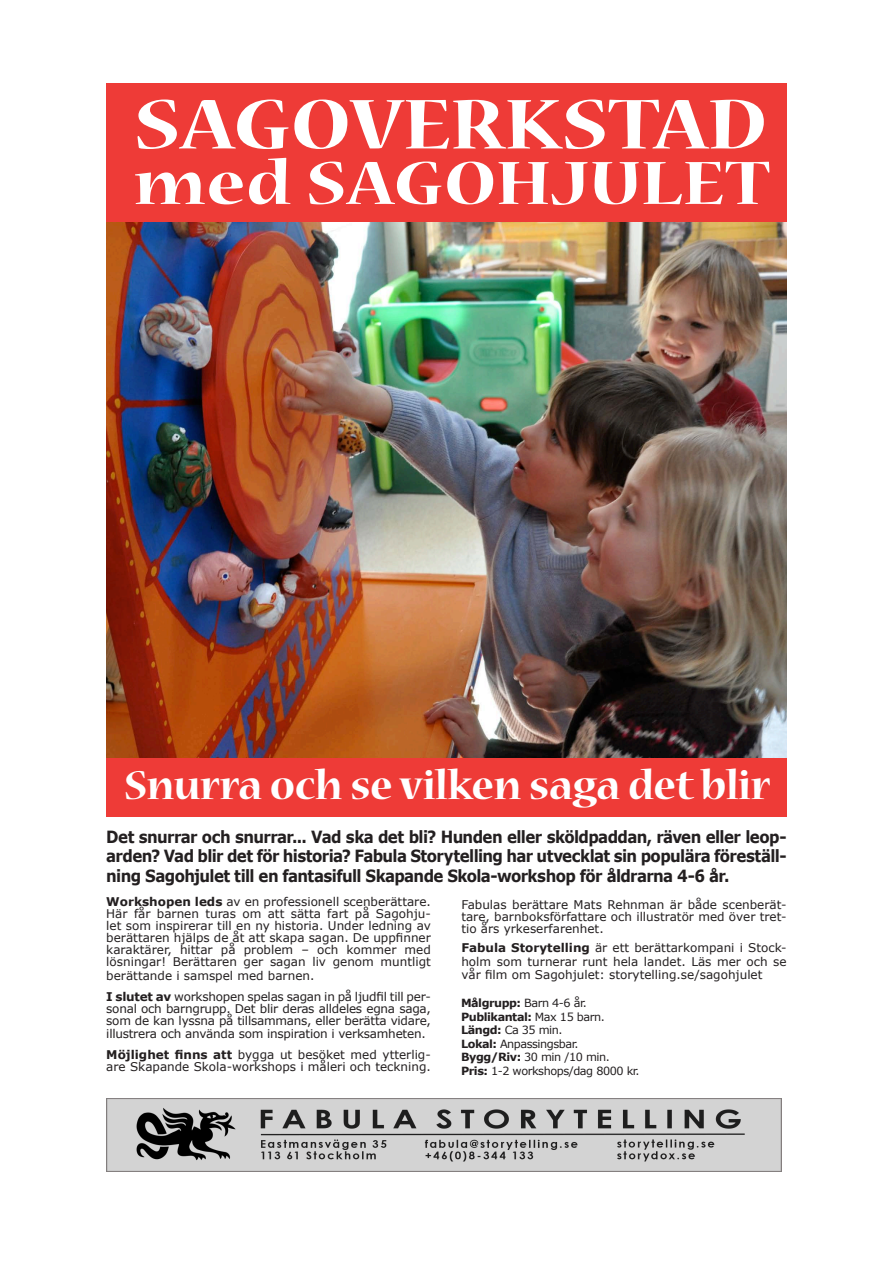
<style>
.page{position:relative;width:893px;height:1263px;background:#fff}
.page>*{position:absolute;margin:0;border:0;box-sizing:border-box;transform-origin:0 0}
.t1{font:700 78.3px "Nueva Std";color:#fff;scale:1.15 1}
.t2{font:700 67.8px "Nueva Std";letter-spacing:.01em;color:#fff;scale:1.15 1}
.t3{font:700 45px "Nueva Std";letter-spacing:-.01em;color:#fff}
.t4{font:700 16.8px/19.5px "Verdana";letter-spacing:-.04em;color:#231f20;text-align:justify;scale:.89 1}
.t5{font:12px/12px "Verdana";color:#231f20;text-align:justify}
.t6{font:12px "Verdana";letter-spacing:-.02em;color:#231f20}
.t7{font:11.25px "Verdana";letter-spacing:-.04em;color:#231f20}
.t8{font:700 11.25px "Verdana";letter-spacing:-.04em;color:#231f20}
.s1{font-weight:700}
.s2{font-weight:400}
</style>
<div class="page">
<div style="left:106px;top:83px;width:681px;height:733px;background:#ee3b37"></div>
<img style="left:106px;top:222px;width:681px;height:536px">
<img style="left:106px;top:1098px;width:676px;height:74px">
<p class="t1" style="left:134px;top:88px;width:552px">SAGOVERKSTAD</p>
<p class="t2" style="left:134px;top:152px;width:554px">med SAGOHJULET</p>
<p class="t3" style="left:124px;top:764px;width:648px">Snurra och se vilken saga det blir</p>
<p class="t4" style="left:106px;top:827px;width:766px">Det snurrar och snurrar... Vad ska det bli? Hunden eller sköldpaddan, räven eller leop&shy;arden? Vad blir det för historia? Fabula Storytelling har utvecklat sin populära föreställ&shy;ning Sagohjulet till en fantasifull Skapande Skola-workshop för åldrarna 4-6 år.</p>
<p class="t5" style="left:106px;top:896px;width:326px"><span class="s1">Workshopen leds</span> av en professionell scenberättare.<br>Här får barnen turas om att sätta fart på Sagohju&shy;let som inspirerar till en ny historia. Under ledning av berättaren hjälps de åt att skapa sagan. De uppfinner karaktärer, hittar på problem – och kommer med lösningar! Berättaren ger sagan liv genom muntligt</p>
<p class="t5" style="left:106px;top:969px;width:210px">berättande i samspel med barnen.</p>
<p class="t5" style="left:106px;top:990px;width:326px"><span class="s1">I slutet av</span> workshopen spelas sagan in på ljudfil till per&shy;sonal och barngrupp. Det blir deras alldeles egna saga, som de kan lyssna på tillsammans, eller berätta vidare,</p>
<p class="t6" style="left:106px;top:1026px;width:321px">illustrera och använda som inspiration i verksamheten.</p>
<p class="t5" style="left:106px;top:1049px;width:326px"><span class="s1">Möjlighet finns att</span> bygga ut besöket med ytterlig&shy;are Skapande Skola-workshops i måleri och teckning.</p>
<p class="t5" style="left:461px;top:898px;width:327px">Fabulas berättare Mats Rehnman är både scenberät&shy;tare, barnboksförfattare och illustratör med över tret&shy;tio års yrkeserfarenhet.</p>
<p class="t5" style="left:461px;top:940px;width:327px;line-height:13.5px"><span class="s1">Fabula Storytelling</span> är ett berättarkompani i Stock&shy;holm som turnerar runt hela landet. Läs mer och se vår film om Sagohjulet: storytelling.se/sagohjulet</p>
<p class="t7" style="left:461px;top:996px;width:127px"><span class="s1">Målgrupp:</span> Barn 4-6 år.</p>
<p class="t8" style="left:461px;top:1009px;width:145px">Publikantal: <span class="s2">Max 15 barn.</span></p>
<p class="t7" style="left:461px;top:1023px;width:103px"><span class="s1">Längd:</span> Ca 35 min.</p>
<p class="t7" style="left:461px;top:1036px;width:119px"><span class="s1">Lokal:</span> Anpassingsbar.</p>
<p class="t7" style="left:461px;top:1050px;width:150px"><span class="s1">Bygg/Riv:</span> 30 min /10 min.</p>
<p class="t7" style="left:461px;top:1063px;width:180px"><span class="s1">Pris:</span> 1-2 workshops/dag 8000 kr.</p>
</div>
